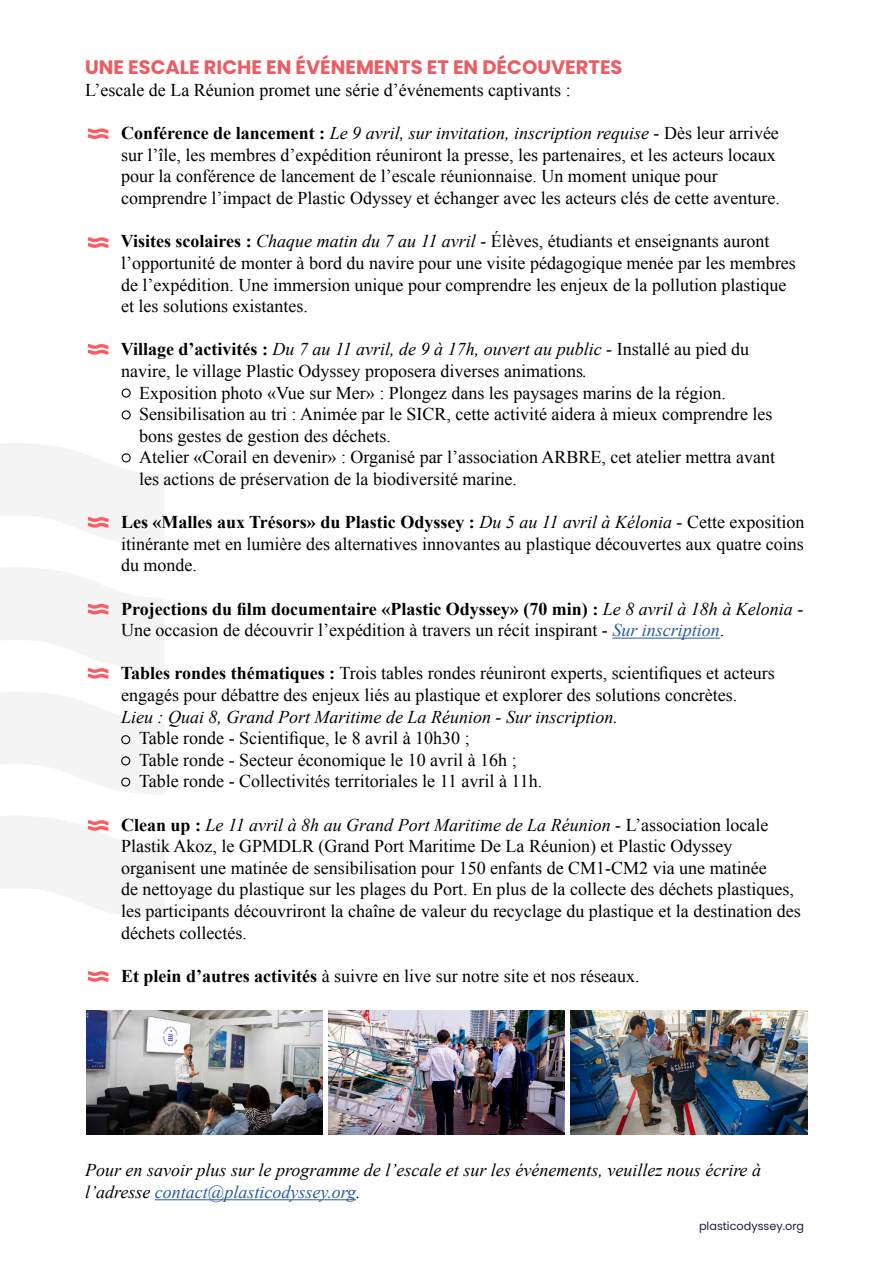
<style>
.page{position:relative;width:893px;height:1263px;background:#fff}
.page>*{position:absolute;margin:0;border:0;box-sizing:border-box;transform-origin:0 0}
.t1{font:700 19.5px "Poppins";color:#eb5c63}
.t2{font:18px/21.6px "Times New Roman";color:#000}
.t3{font:italic 18px/21.6px "Times New Roman";color:#000}
.t4{font:11.25px "Poppins";color:#1e1d3d}
.s1{font-weight:700}
.s2{font-style:italic}
.s3{font-style:italic;color:#275b9b}
.s4{color:#275b9b}
</style>
<div class="page">
<img style="left:0;top:390px;width:163px;height:529px">
<hr style="left:612px;top:638px;width:108px;height:1px;background:#275b9b">
<hr style="left:155px;top:1199px;width:201px;height:1px;background:#275b9b">
<div style="left:122px;top:388px;width:9px;height:10px;border:1px solid #020203;border-radius:50%"></div>
<div style="left:122px;top:410px;width:9px;height:9px;border:1px solid #020203;border-radius:50%"></div>
<div style="left:122px;top:453px;width:9px;height:9px;border:1px solid #020203;border-radius:50%"></div>
<div style="left:121px;top:735px;width:9px;height:9px;border:1px solid #020203;border-radius:50%"></div>
<div style="left:121px;top:756px;width:9px;height:9px;border:1px solid #020203;border-radius:50%"></div>
<div style="left:121px;top:777px;width:9px;height:10px;border:1px solid #020203;border-radius:50%"></div>
<img style="left:86px;top:1010px;width:721px;height:125px">
<hr style="left:324px;top:997px;width:4px;height:153px;background:#fff">
<hr style="left:565px;top:997px;width:4px;height:153px;background:#fff">
<svg style="left:88px;top:128px;width:20px;height:11px"></svg>
<svg style="left:88px;top:237px;width:20px;height:11px"></svg>
<svg style="left:88px;top:344px;width:20px;height:11px"></svg>
<svg style="left:88px;top:517px;width:20px;height:11px"></svg>
<svg style="left:88px;top:604px;width:20px;height:10px"></svg>
<svg style="left:88px;top:668px;width:20px;height:11px"></svg>
<svg style="left:88px;top:820px;width:20px;height:11px"></svg>
<svg style="left:88px;top:971px;width:20px;height:11px"></svg>
<p class="t1" style="left:85px;top:56px;width:539px">UNE ESCALE RICHE EN ÉVÉNEMENTS ET EN DÉCOUVERTES</p>
<p class="t2" style="left:85px;top:79px;width:487px">L’escale de La Réunion promet une série d’événements captivants :</p>
<p class="t2" style="left:121px;top:122px;width:660px"><span class="s1">Conférence de lancement :</span> <span class="s2">Le 9 avril, sur invitation, inscription requise -</span> Dès leur arrivée sur l’île, les membres d’expédition réuniront la presse, les partenaires, et les acteurs locaux pour la conférence de lancement de l’escale réunionnaise. Un moment unique pour comprendre l’impact de Plastic Odyssey et échanger avec les acteurs clés de cette aventure.</p>
<p class="t2" style="left:121px;top:230px;width:677px"><span class="s1">Visites scolaires :</span> <span class="s2">Chaque matin du 7 au 11 avril -</span> Élèves, étudiants et enseignants auront l’opportunité de monter à bord du navire pour une visite pédagogique menée par les membres de l’expédition. Une immersion unique pour comprendre les enjeux de la pollution plastique et les solutions existantes.</p>
<p class="t2" style="left:121px;top:338px;width:630px"><span class="s1">Village d’activités :</span> <span class="s2">Du 7 au 11 avril, de 9 à 17h, ouvert au public -</span> Installé au pied du navire, le village Plastic Odyssey proposera diverses animations<span class="s2">.</span></p>
<p class="t2" style="left:139px;top:381px;width:638px">Exposition photo «Vue sur Mer» : Plongez dans les paysages marins de la région.<br>Sensibilisation au tri : Animée par le SICR, cette activité aidera à mieux comprendre les bons gestes de gestion des déchets.<br>Atelier «Corail en devenir» : Organisé par l’association ARBRE, cet atelier mettra avant les actions de préservation de la biodiversité marine.</p>
<p class="t2" style="left:121px;top:511px;width:685px;text-align:justify"><span class="s1">Les «Malles aux Trésors» du Plastic Odyssey :</span> <span class="s2">Du 5 au 11 avril à Kélonia -</span> Cette exposition itinérante met en lumière des alternatives innovantes au plastique découvertes aux quatre coins du monde.</p>
<p class="t2" style="left:121px;top:597px;width:684px"><span class="s1">Projections du film documentaire «Plastic Odyssey» (70 min) :</span> <span class="s2">Le 8 avril à 18h à Kelonia -<br></span>Une occasion de découvrir l’expédition à travers un récit inspirant - <span class="s3">Sur inscription</span>.</p>
<p class="t2" style="left:121px;top:662px;width:655px"><span class="s1">Tables rondes thématiques :</span> Trois tables rondes réuniront experts, scientifiques et acteurs engagés pour débattre des enjeux liés au plastique et explorer des solutions concrètes.</p>
<p class="t3" style="left:121px;top:705px;width:498px">Lieu : Quai 8, Grand Port Maritime de La Réunion - Sur inscription.</p>
<p class="t2" style="left:139px;top:727px;width:405px">Table ronde - Scientifique, le 8 avril à 10h30 ;<br>Table ronde - Secteur économique le 10 avril à 16h ;<br>Table ronde - Collectivités territoriales le 11 avril à 11h.</p>
<p class="t2" style="left:121px;top:813px;width:681px"><span class="s1">Clean up :</span> <span class="s2">Le 11 avril à 8h au Grand Port Maritime de La Réunion -</span> L’association locale Plastik Akoz, le GPMDLR (Grand Port Maritime De La Réunion) et Plastic Odyssey organisent une matinée de sensibilisation pour 150 enfants de CM1-CM2 via une matinée<br>de nettoyage du plastique sur les plages du Port. En plus de la collecte des déchets plastiques, les participants découvriront la chaîne de valeur du recyclage du plastique et la destination des déchets collectés.</p>
<p class="t2" style="left:121px;top:965px;width:520px"><span class="s1">Et plein d’autres activités</span> à suivre en live sur notre site et nos réseaux.</p>
<p class="t3" style="left:85px;top:1159px;width:678px">Pour en savoir plus sur le programme de l’escale et sur les événements, veuillez nous écrire à l’adresse <span class="s4">contact@plasticodyssey.org</span>.</p>
<p class="t4" style="left:699px;top:1220px;width:107px">plasticodyssey.org</p>
</div>
